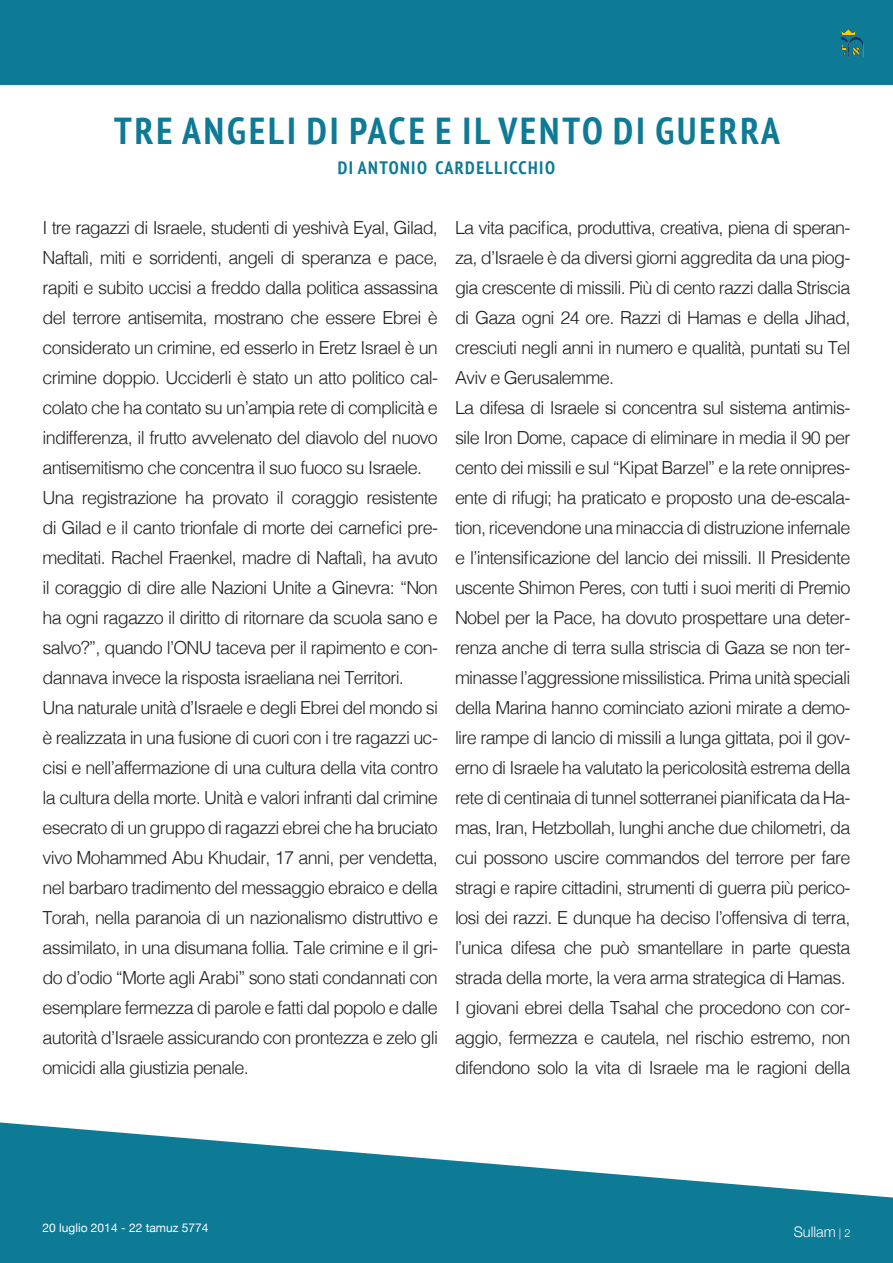
<style>
.page{position:relative;width:893px;height:1263px;background:#fff}
.page>*{position:absolute;margin:0;border:0;box-sizing:border-box;transform-origin:0 0}
.t1{font:700 condensed 37.5px "PT Sans";letter-spacing:.08em;color:#0d7a96}
.t2{font:300 18px/30px "Helvetica";letter-spacing:-.04em;color:#231f20;text-align:justify}
.t3{font:700 condensed 18px "PT Sans";letter-spacing:.08em;color:#0d7a96}
.t4{font:300 14.55px "Helvetica Neue";color:#fff}
.t5{font:12px "Helvetica Neue";color:#fff}
.s1{font-size:10.95px}
</style>
<div class="page">
<svg style="left:0;top:1122px;width:893px;height:141px;fill:#0d7a96"></svg>
<div style="left:0;top:0;width:893px;height:84px;background:#0d7a96"></div>
<img style="left:841px;top:30px;width:22px;height:28px">
<p class="t1" style="left:114px;top:106px;width:667px">TRE ANGELI DI PACE E IL VENTO DI GUERRA</p>
<p class="t3" style="left:338px;top:156px;width:219px">DI ANTONIO CARDELLICCHIO</p>
<p class="t2" style="left:43px;top:211px;width:397px">I tre ragazzi di Israele, studenti di yeshivà Eyal, Gilad, Naftalì, miti e sorridenti, angeli di speranza e pace, rapiti e subito uccisi a freddo dalla politica assassina del terrore antisemita, mostrano che essere Ebrei è considerato un crimine, ed esserlo in Eretz Israel è un crimine doppio. Ucciderli è stato un atto politico cal&shy;colato che ha contato su un’ampia rete di complicità e indifferenza, il frutto avvelenato del diavolo del nuovo antisemitismo che concentra il suo fuoco su Israele.</p>
<p class="t2" style="left:43px;top:481px;width:397px">Una registrazione ha provato il coraggio resistente di Gilad e il canto trionfale di morte dei carnefici pre&shy;meditati. Rachel Fraenkel, madre di Naftalì, ha avuto il coraggio di dire alle Nazioni Unite a Ginevra: “Non ha ogni ragazzo il diritto di ritornare da scuola sano e salvo?”, quando l’ONU taceva per il rapimento e con&shy;dannava invece la risposta israeliana nei Territori.</p>
<p class="t2" style="left:43px;top:691px;width:397px">Una naturale unità d’Israele e degli Ebrei del mondo si è realizzata in una fusione di cuori con i tre ragazzi uc&shy;cisi e nell’affermazione di una cultura della vita contro la cultura della morte. Unità e valori infranti dal crimine esecrato di un gruppo di ragazzi ebrei che ha bruciato vivo Mohammed Abu Khudair, 17 anni, per vendetta, nel barbaro tradimento del messaggio ebraico e della Torah, nella paranoia di un nazionalismo distruttivo e assimilato, in una disumana follia. Tale crimine e il gri&shy;do d’odio “Morte agli Arabi” sono stati condannati con esemplare fermezza di parole e fatti dal popolo e dalle autorità d’Israele assicurando con prontezza e zelo gli omicidi alla giustizia penale.</p>
<p class="t2" style="left:455px;top:211px;width:397px">La vita pacifica, produttiva, creativa, piena di speran&shy;za, d’Israele è da diversi giorni aggredita da una piog&shy;gia crescente di missili. Più di cento razzi dalla Striscia di Gaza ogni 24 ore. Razzi di Hamas e della Jihad, cresciuti negli anni in numero e qualità, puntati su Tel Aviv e Gerusalemme.</p>
<p class="t2" style="left:455px;top:391px;width:397px">La difesa di Israele si concentra sul sistema antimis&shy;sile Iron Dome, capace di eliminare in media il 90 per cento dei missili e sul “Kipat Barzel” e la rete onnipres&shy;ente di rifugi; ha praticato e proposto una de-escala&shy;tion, ricevendone una minaccia di distruzione infernale e l’intensificazione del lancio dei missili. Il Presidente uscente Shimon Peres, con tutti i suoi meriti di Premio Nobel per la Pace, ha dovuto prospettare una deter&shy;renza anche di terra sulla striscia di Gaza se non ter&shy;minasse l’aggressione missilistica. Prima unità speciali della Marina hanno cominciato azioni mirate a demo&shy;lire rampe di lancio di missili a lunga gittata, poi il gov&shy;erno di Israele ha valutato la pericolosità estrema della rete di centinaia di tunnel sotterranei pianificata da Ha&shy;mas, Iran, Hetzbollah, lunghi anche due chilometri, da cui possono uscire commandos del terrore per fare stragi e rapire cittadini, strumenti di guerra più perico&shy;losi dei razzi. E dunque ha deciso l’offensiva di terra, l’unica difesa che può smantellare in parte questa strada della morte, la vera arma strategica di Hamas.</p>
<p class="t2" style="left:455px;top:991px;width:397px">I giovani ebrei della Tsahal che procedono con cor&shy;aggio, fermezza e cautela, nel rischio estremo, non difendono solo la vita di Israele ma le ragioni della</p>
<p class="t5" style="left:43px;top:1219px;width:168px">20 luglio 2014 - 22 tamuz 5774</p>
<p class="t4" style="left:794px;top:1220px;width:58px">Sullam <span class="s1">| 2</span></p>
</div>
